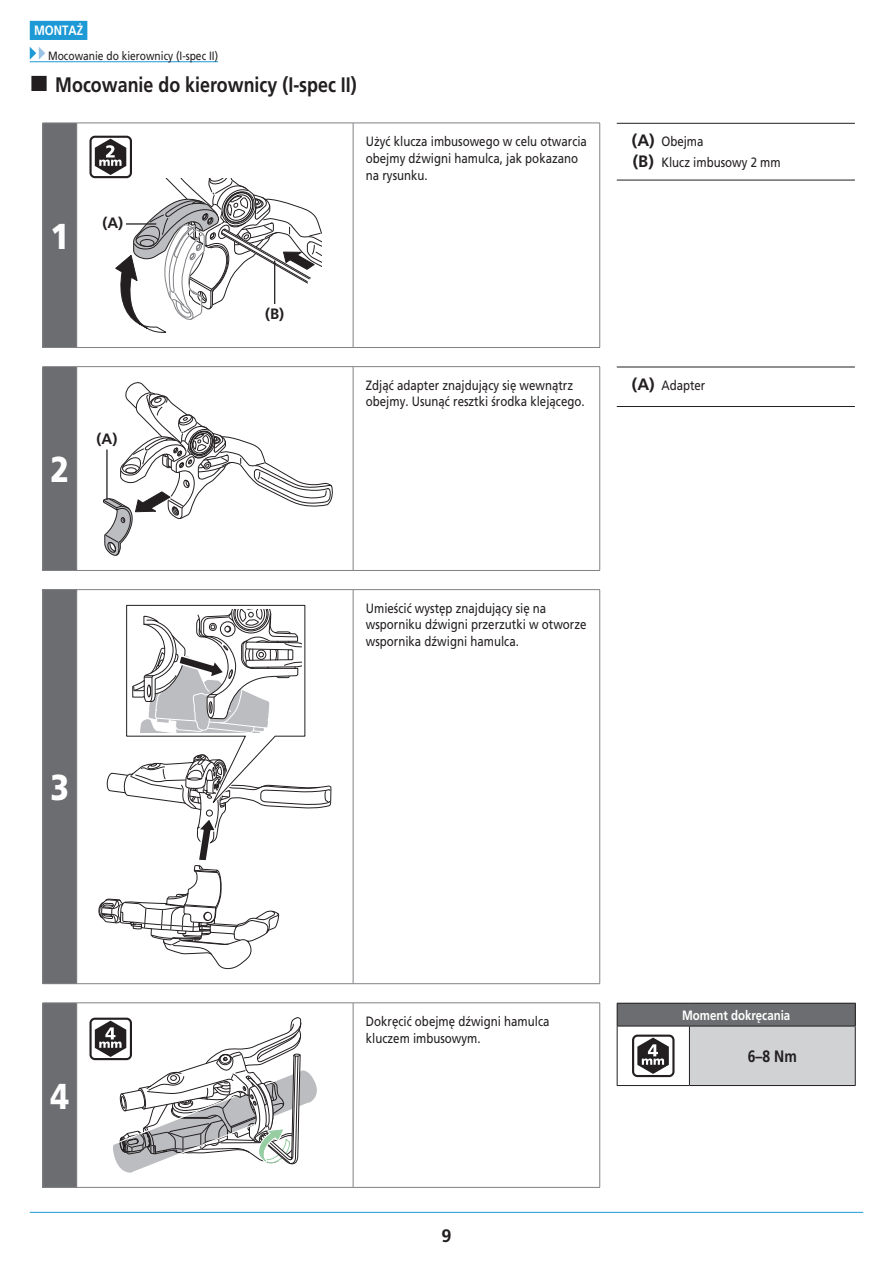
<style>
.page{position:relative;width:893px;height:1263px;background:#fff}
.page>*{position:absolute;margin:0;border:0;box-sizing:border-box;transform-origin:0 0}
.t1{font:900 36px "Frutiger LT Pro";color:#fff;scale:.85 1}
.t2{font:700 21px "Frutiger LT Pro";color:#231f20;scale:.85 1}
.t3{font:700 18px "Frutiger LT Pro";color:#231f20}
.t4{font:700 16.5px "Frutiger LT Pro";color:#231f20;scale:.85 1}
.t5{font:700 15px "Frutiger LT Pro";color:#231f20}
.t6{font:13.5px/16.8px "Frutiger LT Pro";color:#231f20;scale:.85 1}
.t7{font:700 13.5px "Frutiger LT Pro";color:#fff;scale:.85 1}
.t8{font:12px "Frutiger LT Pro";color:#231f20;scale:.85 1}
.s1{font-weight:700;font-size:16.5px}
</style>
<div class="page">
<hr style="left:30px;top:1212px;width:833px;height:1px;background:#1d99d6">
<div style="left:30px;top:21px;width:57px;height:19px;background:#1d99d6"></div>
<hr style="left:30px;top:61px;width:188px;height:1px;background:#1d99d6">
<svg style="left:30px;top:47px;width:15px;height:13px"></svg>
<div style="left:43px;top:123px;width:34px;height:224px;background:#6c6d70"></div>
<hr style="left:43px;top:123px;width:34px;height:1px;background:#808285">
<hr style="left:42px;top:123px;width:1px;height:224px;background:#808285">
<hr style="left:77px;top:123px;width:276px;height:1px;background:#808285">
<hr style="left:76px;top:123px;width:1px;height:224px;background:#808285">
<hr style="left:353px;top:123px;width:247px;height:1px;background:#808285">
<hr style="left:353px;top:123px;width:1px;height:224px;background:#808285">
<hr style="left:599px;top:123px;width:1px;height:224px;background:#808285">
<hr style="left:43px;top:347px;width:34px;height:1px;background:#808285">
<hr style="left:77px;top:347px;width:276px;height:1px;background:#808285">
<hr style="left:353px;top:347px;width:247px;height:1px;background:#808285">
<svg style="left:89px;top:136px;width:232px;height:197px"></svg>
<hr style="left:617px;top:180px;width:238px;height:1px;background:#231f20">
<hr style="left:617px;top:123px;width:238px;height:1px;background:#231f20">
<div style="left:43px;top:367px;width:34px;height:203px;background:#6c6d70"></div>
<hr style="left:43px;top:366px;width:34px;height:1px;background:#808285">
<hr style="left:42px;top:367px;width:1px;height:203px;background:#808285">
<hr style="left:77px;top:366px;width:276px;height:1px;background:#808285">
<hr style="left:76px;top:367px;width:1px;height:203px;background:#808285">
<hr style="left:353px;top:366px;width:247px;height:1px;background:#808285">
<hr style="left:353px;top:367px;width:1px;height:203px;background:#808285">
<hr style="left:599px;top:367px;width:1px;height:203px;background:#808285">
<hr style="left:43px;top:570px;width:34px;height:1px;background:#808285">
<hr style="left:77px;top:570px;width:276px;height:1px;background:#808285">
<hr style="left:353px;top:570px;width:247px;height:1px;background:#808285">
<svg style="left:103px;top:382px;width:230px;height:174px"></svg>
<hr style="left:106px;top:449px;width:2px;height:51px;background:#231f20">
<hr style="left:617px;top:406px;width:238px;height:1px;background:#231f20">
<hr style="left:617px;top:367px;width:238px;height:1px;background:#231f20">
<div style="left:43px;top:590px;width:34px;height:394px;background:#6c6d70"></div>
<hr style="left:43px;top:589px;width:34px;height:1px;background:#808285">
<hr style="left:42px;top:590px;width:1px;height:393px;background:#808285">
<hr style="left:77px;top:589px;width:276px;height:1px;background:#808285">
<hr style="left:76px;top:590px;width:1px;height:393px;background:#808285">
<hr style="left:353px;top:589px;width:247px;height:1px;background:#808285">
<hr style="left:353px;top:590px;width:1px;height:393px;background:#808285">
<hr style="left:599px;top:590px;width:1px;height:393px;background:#808285">
<hr style="left:43px;top:983px;width:34px;height:1px;background:#808285">
<hr style="left:77px;top:983px;width:276px;height:1px;background:#808285">
<hr style="left:353px;top:983px;width:247px;height:1px;background:#808285">
<svg style="left:99px;top:604px;width:233px;height:366px"></svg>
<div style="left:43px;top:1003px;width:34px;height:184px;background:#6c6d70"></div>
<hr style="left:43px;top:1002px;width:34px;height:1px;background:#808285">
<hr style="left:42px;top:1003px;width:1px;height:184px;background:#808285">
<hr style="left:77px;top:1002px;width:276px;height:1px;background:#808285">
<hr style="left:76px;top:1003px;width:1px;height:184px;background:#808285">
<hr style="left:353px;top:1002px;width:247px;height:1px;background:#808285">
<hr style="left:353px;top:1003px;width:1px;height:184px;background:#808285">
<hr style="left:599px;top:1003px;width:1px;height:184px;background:#808285">
<hr style="left:43px;top:1187px;width:34px;height:1px;background:#808285">
<hr style="left:77px;top:1187px;width:276px;height:1px;background:#808285">
<hr style="left:353px;top:1187px;width:247px;height:1px;background:#808285">
<svg style="left:89px;top:1017px;width:228px;height:156px"></svg>
<div style="left:617px;top:1003px;width:238px;height:23px;background:#6c6d70"></div>
<div style="left:689px;top:1026px;width:166px;height:59px;background:#d1d2d4"></div>
<hr style="left:617px;top:1003px;width:72px;height:1px;background:#231f20">
<svg style="left:617px;top:1003px;width:1px;height:23px"></svg>
<hr style="left:689px;top:1003px;width:167px;height:1px;background:#231f20">
<svg style="left:855px;top:1003px;width:1px;height:23px"></svg>
<hr style="left:617px;top:1026px;width:72px;height:1px;background:#231f20">
<hr style="left:617px;top:1026px;width:1px;height:59px;background:#231f20">
<hr style="left:689px;top:1026px;width:167px;height:1px;background:#231f20">
<hr style="left:689px;top:1026px;width:1px;height:59px;background:#231f20">
<hr style="left:855px;top:1026px;width:1px;height:59px;background:#231f20">
<hr style="left:617px;top:1085px;width:72px;height:1px;background:#231f20">
<hr style="left:689px;top:1085px;width:167px;height:1px;background:#231f20">
<svg style="left:674px;top:1038px;width:1px;height:36px"></svg>
<svg style="left:632px;top:1034px;width:42px;height:43px"></svg>
<p class="t7" style="left:34px;top:22px;width:59px">MONTAŻ</p>
<p class="t8" style="left:48px;top:48px;width:202px">Mocowanie do kierownicy (I-spec II)</p>
<h2 class="t2" style="left:55px;top:73px;width:356px">Mocowanie do kierownicy (I-spec II)</h2>
<h1 class="t1" style="left:50px;top:214px;width:24px">1</h1>
<p class="t5" style="left:102px;top:214px;width:22px">(A)</p>
<p class="t6" style="left:366px;top:133px;width:262px">Użyć klucza imbusowego w celu otwarcia obejmy dźwigni hamulca, jak pokazano na rysunku.</p>
<p class="t6" style="left:632px;top:131px;width:176px;line-height:21.1px"><span class="s1">(A)</span> Obejma<br><span class="s1">(B)</span> Klucz imbusowy 2 mm</p>
<h1 class="t1" style="left:50px;top:448px;width:24px">2</h1>
<p class="t5" style="left:97px;top:430px;width:22px">(A)</p>
<p class="t5" style="left:265px;top:305px;width:21px">(B)</p>
<p class="t6" style="left:366px;top:376px;width:259px">Zdjąć adapter znajdujący się wewnątrz obejmy. Usunąć resztki środka klejącego.</p>
<p class="t6" style="left:632px;top:377px;width:88px"><span class="s1">(A)</span> Adapter</p>
<p class="t6" style="left:366px;top:599px;width:261px">Umieścić występ znajdujący się na wsporniku dźwigni przerzutki w otworze wspornika dźwigni hamulca.</p>
<h1 class="t1" style="left:50px;top:766px;width:24px">3</h1>
<h1 class="t1" style="left:50px;top:1074px;width:24px">4</h1>
<p class="t6" style="left:366px;top:1013px;width:218px">Dokręcić obejmę dźwigni hamulca kluczem imbusowym.</p>
<p class="t7" style="left:682px;top:1007px;width:129px">Moment dokręcania</p>
<p class="t4" style="left:748px;top:1046px;width:59px">6–8 Nm</p>
<h3 class="t3" style="left:441px;top:1225px;width:12px">9</h3>
</div>
